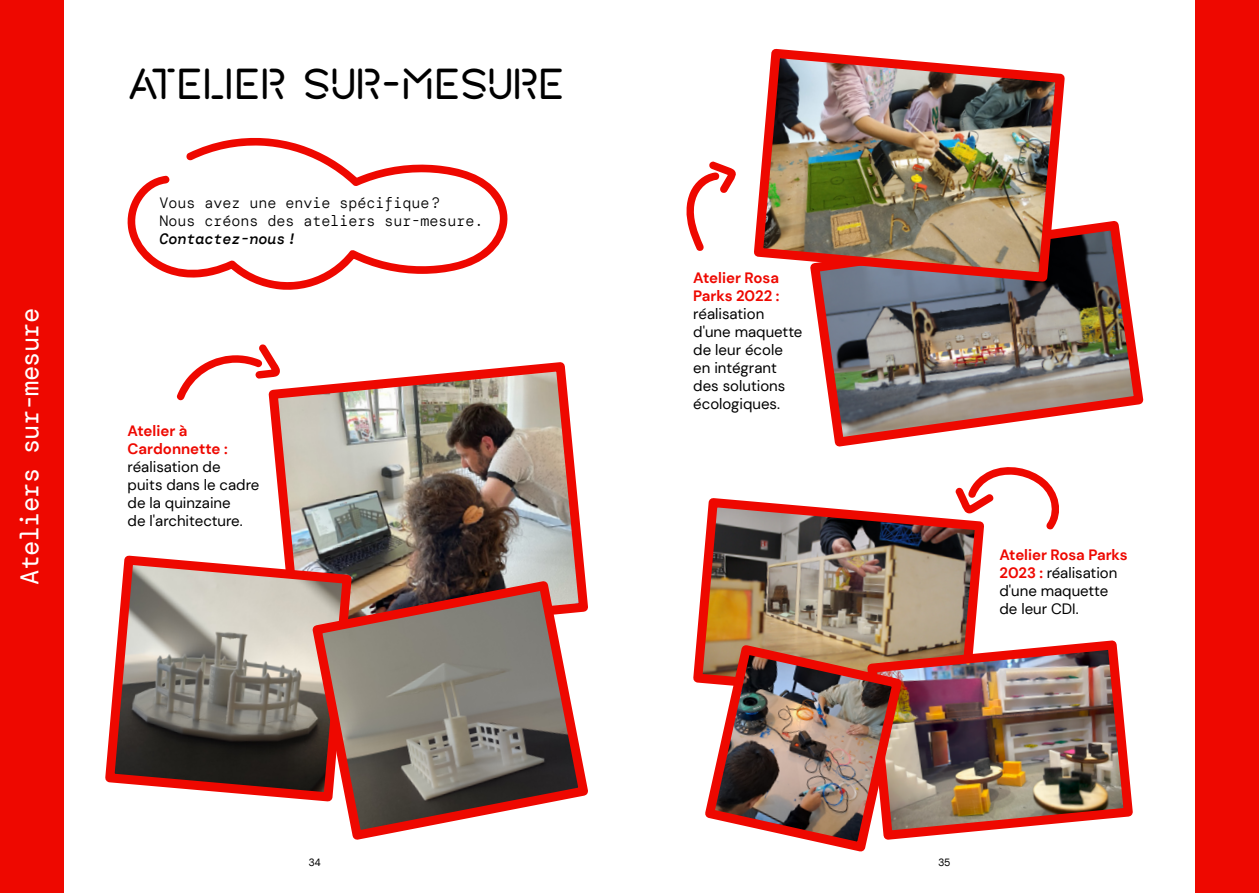
<style>
.page{position:relative;width:1259px;height:893px;background:#fff}
.page>*{position:absolute;margin:0;border:0;box-sizing:border-box;transform-origin:0 0}
.t1{font:40.5px "Machina Neue";letter-spacing:-.01em;color:#000}
.t2{font:25.5px "DM Mono";letter-spacing:-.03em;color:#fff}
.t3{font:15px/18px "DM Sans";color:#000}
.t4{font:300 15px/18px "DM Mono";color:#000}
.t5{font:700 15px/18px "DM Sans";color:#ee0800}
.t6{font:italic 500 15px "DM Mono";color:#000}
.t7{font:10.5px "DM Mono";color:#000}
.s1{font-weight:700;color:#ee0800}
</style>
<div class="page">
<div style="left:0;top:0;width:64px;height:893px;background:#ee0800"></div>
<div style="left:1195px;top:0;width:64px;height:893px;background:#ee0800"></div>
<img style="left:269px;top:362px;width:316px;height:213px">
<svg style="left:105px;top:550px;width:252px;height:250px;background:#9c817a"></svg>
<svg style="left:306px;top:575px;width:282px;height:265px;background:#9a7972"></svg>
<svg style="left:127px;top:137px;width:381px;height:153px"></svg>
<img style="left:813px;top:221px;width:331px;height:226px">
<img style="left:754px;top:48px;width:316px;height:239px">
<img style="left:693px;top:498px;width:291px;height:185px">
<img style="left:862px;top:635px;width:271px;height:203px">
<img style="left:699px;top:639px;width:208px;height:213px">
<svg style="left:686px;top:161px;width:50px;height:90px"></svg>
<svg style="left:955px;top:467px;width:104px;height:63px"></svg>
<svg style="left:176px;top:344px;width:104px;height:57px"></svg>
<h2 class="t2" style="left:14px;top:585px;width:278px;rotate:-90deg">Ateliers sur-mesure</h2>
<h1 class="t1" style="left:128px;top:62px;width:439px">ATELIER SUR-MESURE</h1>
<p class="t4" style="left:159px;top:194px;width:326px">Vous avez une envie spécifique?<br>Nous créons des ateliers sur-mesure.</p>
<p class="t6" style="left:159px;top:229px;width:138px">Contactez-nous!</p>
<p class="t5" style="left:128px;top:422px;width:102px">Atelier à<br>Cardonnette :</p>
<p class="t3" style="left:128px;top:458px;width:133px">réalisation de<br>puits dans le cadre de la quinzaine<br>de l'architecture.</p>
<p class="t5" style="left:693px;top:268px;width:88px">Atelier Rosa<br>Parks 2022 :</p>
<p class="t3" style="left:693px;top:304px;width:111px">réalisation d'une maquette de leur école en intégrant des solutions écologiques.</p>
<p class="t3" style="left:999px;top:546px;width:130px"><span class="s1">Atelier Rosa Parks<br>2023 :</span> réalisation d'une maquette de leur CDI.</p>
<p class="t7" style="left:309px;top:855px;width:14px">34</p>
<p class="t7" style="left:938px;top:855px;width:14px">35</p>
</div>
